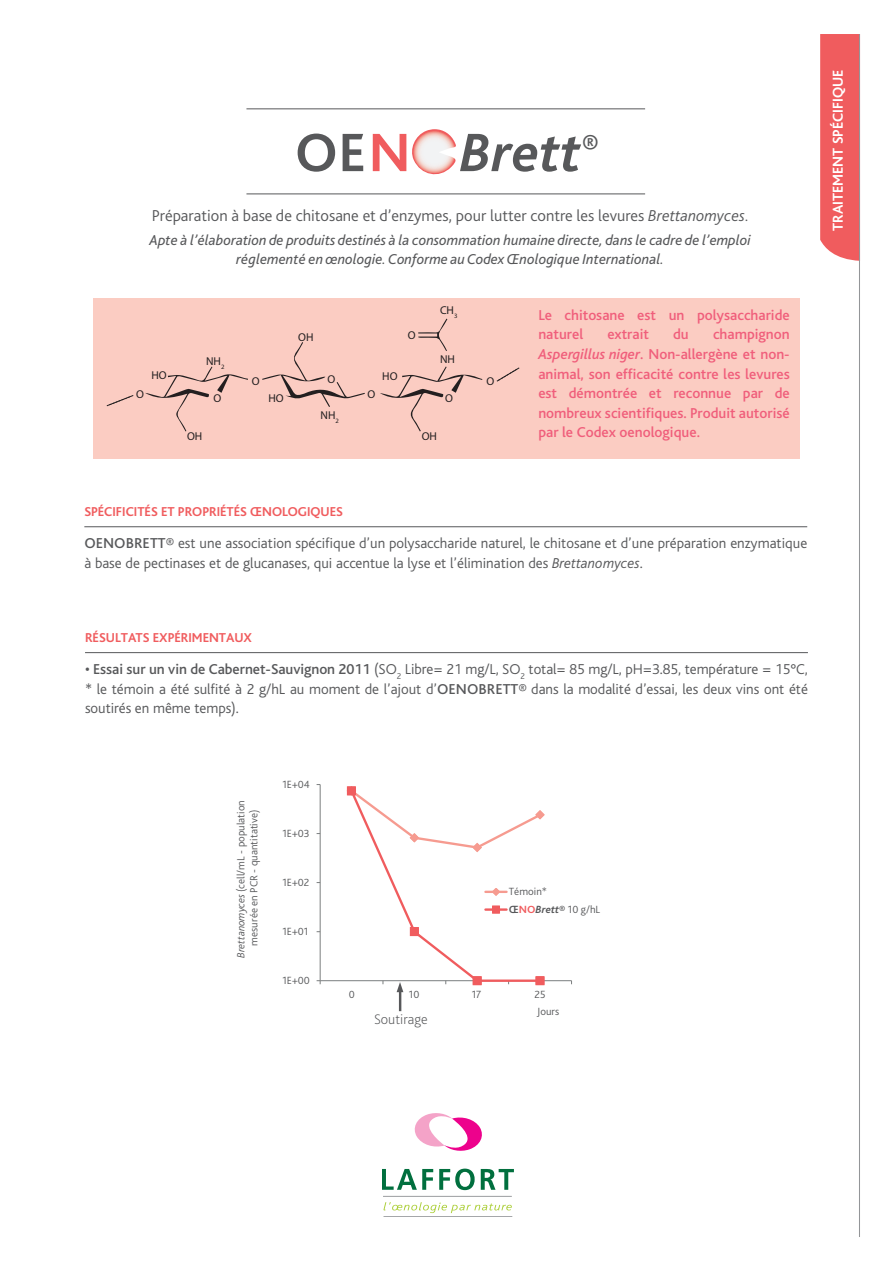
<style>
.page{position:relative;width:893px;height:1263px;background:#fff}
.page>*{position:absolute;margin:0;border:0;box-sizing:border-box;transform-origin:0 0}
.t1{font:italic 700 56.55px "Bliss 2";color:#57585a}
.t2{font:300 16.5px "Bliss 2";color:#57585a}
.t3{font:300 15px/19.5px "Bliss";color:#57585a}
.t4{font:500 15px/19.5px "Bliss";color:#f05e7b}
.t5{font:italic 15px/19.5px "Bliss 2";color:#57585a;text-align:center}
.t6{font:700 15px "Bliss";color:#fff}
.t7{font:200 14.55px "Bliss 2";color:#57585a}
.t8{font:700 13.5px "Bliss";color:#f05c5e}
.t9{font:11.4px "Myriad Pro";color:#231f20}
.t10{font:300 10.95px/16.6px "Bliss 2";color:#57585a}
.s1{font-style:normal}
.s2{font-style:normal;color:#f05c5e}
.s3{font-style:italic}
.s4{font-family:"Bliss 2"}
.s5{font-family:"Bliss 2";font-weight:500}
.s6{font-weight:500}
.s7{font-weight:700}
.s8{font-weight:700;color:#f05c5e}
.s9{font-weight:700;font-style:italic}
</style>
<div class="page">
<div style="left:820px;top:34px;width:39px;height:227px;background:#f05c5e"></div>
<hr style="left:246px;top:108px;width:399px;height:1px;background:#57585a">
<hr style="left:246px;top:194px;width:399px;height:1px;background:#57585a">
<hr style="left:84px;top:526px;width:723px;height:1px;background:#57585a">
<svg style="left:414px;top:1113px;width:68px;height:38px"></svg>
<svg style="left:382px;top:1169px;width:51px;height:21px"></svg>
<svg style="left:439px;top:1168px;width:36px;height:22px"></svg>
<svg style="left:481px;top:1169px;width:33px;height:21px"></svg>
<svg style="left:384px;top:1202px;width:128px;height:11px"></svg>
<hr style="left:383px;top:1196px;width:129px;height:1px;background:#9b9da0">
<hr style="left:383px;top:1216px;width:129px;height:1px;background:#9b9da0">
<hr style="left:859px;top:34px;width:1px;height:1203px;background:#939598">
<hr style="left:85px;top:652px;width:723px;height:1px;background:#57585a">
<hr style="left:320px;top:784px;width:1px;height:197px;background:#7b7e7f">
<hr style="left:320px;top:980px;width:251px;height:1px;background:#7b7e7f">
<svg style="left:317px;top:980px;width:4px;height:4px"></svg>
<svg style="left:346px;top:786px;width:200px;height:225px"></svg>
<div style="left:93px;top:298px;width:707px;height:161px;background:#fbccc2"></div>
<svg style="left:262px;top:342px;width:103px;height:65px"></svg>
<svg style="left:145px;top:367px;width:103px;height:64px"></svg>
<svg style="left:380px;top:366px;width:102px;height:65px"></svg>
<svg style="left:418px;top:319px;width:29px;height:32px"></svg>
<svg style="left:107px;top:395px;width:26px;height:11px"></svg>
<svg style="left:497px;top:368px;width:22px;height:13px"></svg>
<svg style="left:412px;top:129px;width:44px;height:46px"></svg>
<h1 class="t1" style="left:295px;top:117px;width:306px"><span class="s1">OE</span> <span class="s2">N</span> Brett<sup>®</sup></h1>
<p class="t2" style="left:152px;top:205px;width:598px">Préparation à base de chitosane et d’enzymes, pour lutter contre les levures <span class="s3">Brettanomyces</span>.</p>
<p class="t5" style="left:149px;top:230px;width:603px">Apte à l’élaboration de produits destinés à la consommation humaine directe, dans le cadre de l’emploi réglementé en œnologie. Conforme au Codex Œnologique International.</p>
<p class="t9" style="left:136px;top:387px;width:9px">O</p>
<p class="t9" style="left:151px;top:368px;width:17px">HO</p>
<p class="t9" style="left:206px;top:354px;width:20px">NH<sub>2</sub></p>
<p class="t9" style="left:187px;top:429px;width:17px">OH</p>
<p class="t9" style="left:213px;top:391px;width:9px">O</p>
<p class="t9" style="left:298px;top:330px;width:17px">OH</p>
<p class="t9" style="left:408px;top:328px;width:9px">O</p>
<p class="t9" style="left:382px;top:370px;width:17px">HO</p>
<p class="t9" style="left:252px;top:374px;width:9px">O</p>
<p class="t9" style="left:327px;top:372px;width:9px">O</p>
<p class="t9" style="left:269px;top:391px;width:17px">HO</p>
<p class="t9" style="left:321px;top:409px;width:20px">NH<sub>2</sub></p>
<p class="t9" style="left:368px;top:387px;width:9px">O</p>
<p class="t9" style="left:440px;top:303px;width:19px">CH<sub>3</sub></p>
<p class="t9" style="left:440px;top:352px;width:16px">NH</p>
<p class="t9" style="left:445px;top:391px;width:9px">O</p>
<p class="t9" style="left:422px;top:429px;width:17px">OH</p>
<p class="t9" style="left:487px;top:374px;width:9px">O</p>
<p class="t4" style="left:538px;top:306px;width:253px">Le chitosane est un polysaccharide naturel</p>
<p class="t4" style="left:538px;top:325px;width:253px;text-align:justify;text-indent:175px">champignon <span class="s3">Aspergillus niger</span>. Non-allergène et non&shy;animal, son efficacité <span class="s4">contre les levures </span>est démontrée et reconnue par de nombreux scientifiques. Produit autorisé par le Codex oenologique.</p>
<p class="t4" style="left:607px;top:325px;width:43px">extrait</p>
<p class="t4" style="left:673px;top:325px;width:17px">du</p>
<p class="t6" style="left:830px;top:231px;width:163px;rotate:-90deg">TRAITEMENT SPÉCIFIQUE</p>
<p class="t8" style="left:84px;top:504px;width:260px">SPÉCIFICITÉS ET PROPRIÉTÉS ŒNOLOGIQUES</p>
<p class="t3" style="left:84px;top:534px;width:724px"><span class="s5">OENOBRETT®</span> est une association spécifique d’un polysaccharide naturel, le chitosane et d’une préparation enzymatique à base de pectinases et de glucanases, qui accentue la lyse et l’élimination des <span class="s3">Brettanomyces</span>.</p>
<p class="t8" style="left:85px;top:630px;width:168px">RÉSULTATS EXPÉRIMENTAUX</p>
<p class="t3" style="left:85px;top:660px;width:724px;text-align:justify"><span class="s6">• Essai sur un vin de Cabernet-Sauvignon 2011</span> (SO<sub>2</sub> Libre= 21 mg/L, SO<sub>2</sub> total= 85 mg/L, pH=3.85, température = 15°C, * le témoin a été sulfité à 2 g/hL au moment de l’ajout d’<span class="s5">OENOBRETT®</span> dans la modalité d’essai, les deux vins ont été soutirés en même temps).</p>
<p class="t10" style="left:234px;top:958px;width:159px;line-height:13.2px;text-align:center;rotate:-90deg"><span class="s3">Brettanomyces</span> (cell/mL - population mesurée en PCR - quantitative)</p>
<p class="t10" style="left:282px;top:775px;width:29px">1E+04</p>
<p class="t10" style="left:282px;top:824px;width:29px">1E+03</p>
<p class="t10" style="left:282px;top:873px;width:29px">1E+02</p>
<p class="t10" style="left:282px;top:923px;width:28px">1E+01</p>
<p class="t10" style="left:282px;top:972px;width:29px">1E+00</p>
<p class="t10" style="left:509px;top:882px;width:93px;line-height:17.9px">Témoin*<br><span class="s7">Œ</span><span class="s8">NO</span><span class="s9">Brett</span><span class="s7">®</span> 10 g/hL</p>
<p class="t10" style="left:349px;top:986px;width:8px">0</p>
<p class="t10" style="left:409px;top:986px;width:12px">10</p>
<p class="t10" style="left:472px;top:986px;width:11px">17</p>
<p class="t10" style="left:534px;top:986px;width:26px">25<br>Jours</p>
<p class="t7" style="left:374px;top:1010px;width:55px">Soutirage</p>
</div>
